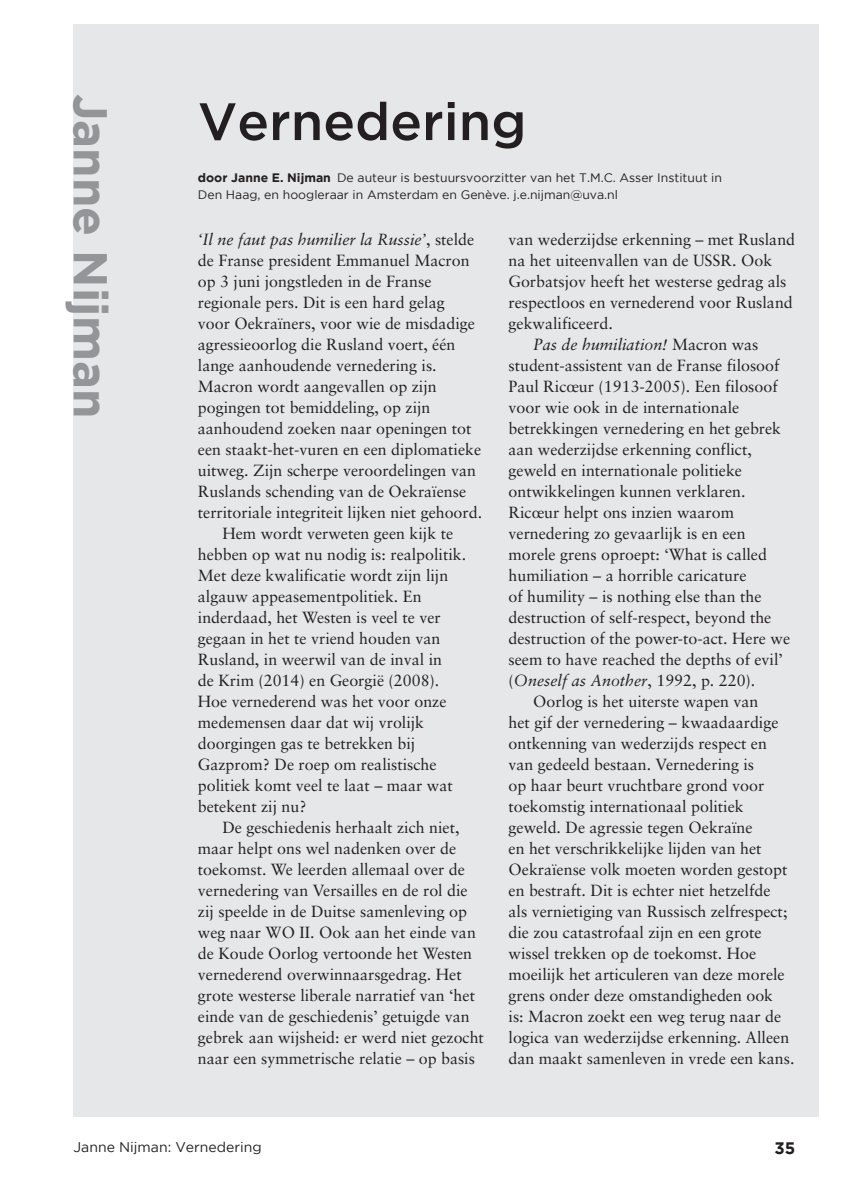
<style>
.page{position:relative;width:844px;height:1191px;background:#fff}
.page>*{position:absolute;margin:0;border:0;box-sizing:border-box;transform-origin:0 0}
.t1{font:500 52.5px "Gotham";color:#231f20}
.t2{font:700 47.25px "Gotham";color:#939598}
.t3{font:700 16.62px "Gotham";color:#231f20}
.t4{font:16.1px "Sabon LT";color:#231f20}
.t5{font:italic 16.1px "Sabon LT";color:#231f20}
.t6{font:14px "Gotham";color:#231f20}
.t7{font:12.25px/16.6px "Gotham";color:#231f20}
.s1{font-weight:700}
.s2{font-style:normal}
</style>
<div class="page">
<div style="left:73px;top:24px;width:746px;height:1092px;background:#e6e7e9"></div>
<h2 class="t2" style="left:118px;top:94px;width:326px;rotate:90deg">Janne Nijman</h2>
<h1 class="t1" style="left:198px;top:92px;width:330px">Vernedering</h1>
<p class="t7" style="left:198px;top:169px;width:525px"><span class="s1">door Janne E. Nijman</span> De auteur is bestuursvoorzitter van het T.M.C. Asser Instituut in<br>Den Haag, en hoogleraar in Amsterdam en Genève. j.e.nijman@uva.nl</p>
<p class="t5" style="left:198px;top:230px;width:278px">‘Il ne faut pas humilier la Russie’<span class="s2">, stelde</span></p>
<p class="t4" style="left:198px;top:251px;width:273px">de Franse president Emmanuel Macron</p>
<p class="t4" style="left:198px;top:272px;width:235px">op 3 juni jongstleden in de Franse</p>
<p class="t4" style="left:198px;top:293px;width:248px">regionale pers. Dit is een hard gelag</p>
<p class="t4" style="left:198px;top:314px;width:278px">voor Oekraïners, voor wie de misdadige</p>
<p class="t4" style="left:198px;top:335px;width:259px">agressieoorlog die Rusland voert, één</p>
<p class="t4" style="left:198px;top:356px;width:240px">lange aanhoudende vernedering is.</p>
<p class="t4" style="left:198px;top:377px;width:240px">Macron wordt aangevallen op zijn</p>
<p class="t4" style="left:198px;top:398px;width:234px">pogingen tot bemiddeling, op zijn</p>
<p class="t4" style="left:198px;top:419px;width:275px">aanhoudend zoeken naar openingen tot</p>
<p class="t4" style="left:198px;top:440px;width:285px">een staakt-het-vuren en een diplomatieke</p>
<p class="t4" style="left:198px;top:461px;width:279px">uitweg. Zijn scherpe veroordelingen van</p>
<p class="t4" style="left:198px;top:482px;width:270px">Ruslands schending van de Oekraïense</p>
<p class="t4" style="left:198px;top:503px;width:286px">territoriale integriteit lijken niet gehoord.</p>
<p class="t4" style="left:222px;top:524px;width:232px">Hem wordt verweten geen kijk te</p>
<p class="t4" style="left:198px;top:545px;width:270px">hebben op wat nu nodig is: realpolitik.</p>
<p class="t4" style="left:198px;top:566px;width:252px">Met deze kwalificatie wordt zijn lijn</p>
<p class="t4" style="left:198px;top:587px;width:225px">algauw appeasementpolitiek. En</p>
<p class="t4" style="left:198px;top:608px;width:244px">inderdaad, het Westen is veel te ver</p>
<p class="t4" style="left:198px;top:629px;width:244px">gegaan in het te vriend houden van</p>
<p class="t4" style="left:198px;top:650px;width:246px">Rusland, in weerwil van de inval in</p>
<p class="t4" style="left:198px;top:671px;width:243px">de Krim (2014) en Georgië (2008).</p>
<p class="t4" style="left:198px;top:692px;width:250px">Hoe vernederend was het voor onze</p>
<p class="t4" style="left:198px;top:713px;width:228px">medemensen daar dat wij vrolijk</p>
<p class="t4" style="left:198px;top:734px;width:219px">doorgingen gas te betrekken bij</p>
<p class="t4" style="left:198px;top:755px;width:240px">Gazprom? De roep om realistische</p>
<p class="t4" style="left:198px;top:776px;width:256px">politiek komt veel te laat – maar wat</p>
<p class="t4" style="left:198px;top:797px;width:110px">betekent zij nu?</p>
<p class="t4" style="left:222px;top:818px;width:238px">De geschiedenis herhaalt zich niet,</p>
<p class="t4" style="left:198px;top:839px;width:260px">maar helpt ons wel nadenken over de</p>
<p class="t4" style="left:198px;top:860px;width:268px">toekomst. We leerden allemaal over de</p>
<p class="t4" style="left:198px;top:881px;width:271px">vernedering van Versailles en de rol die</p>
<p class="t4" style="left:198px;top:902px;width:270px">zij speelde in de Duitse samenleving op</p>
<p class="t4" style="left:198px;top:923px;width:279px">weg naar WO II. Ook aan het einde van</p>
<p class="t4" style="left:198px;top:944px;width:275px">de Koude Oorlog vertoonde het Westen</p>
<p class="t4" style="left:198px;top:965px;width:265px">vernederend overwinnaarsgedrag. Het</p>
<p class="t4" style="left:198px;top:986px;width:278px">grote westerse liberale narratief van ‘het</p>
<p class="t4" style="left:198px;top:1007px;width:273px">einde van de geschiedenis’ getuigde van</p>
<p class="t4" style="left:198px;top:1028px;width:287px">gebrek aan wijsheid: er werd niet gezocht</p>
<p class="t4" style="left:198px;top:1049px;width:278px">naar een symmetrische relatie – op basis</p>
<p class="t4" style="left:508px;top:230px;width:288px">van wederzijdse erkenning – met Rusland</p>
<p class="t4" style="left:508px;top:251px;width:265px">na het uiteenvallen van de USSR. Ook</p>
<p class="t4" style="left:508px;top:272px;width:279px">Gorbatsjov heeft het westerse gedrag als</p>
<p class="t4" style="left:508px;top:293px;width:286px">respectloos en vernederend voor Rusland</p>
<p class="t4" style="left:508px;top:314px;width:106px">gekwalificeerd.</p>
<p class="t5" style="left:533px;top:335px;width:227px">Pas de humiliation! <span class="s2">Macron was</span></p>
<p class="t4" style="left:508px;top:356px;width:272px">student-assistent van de Franse filosoof</p>
<p class="t4" style="left:508px;top:377px;width:270px">Paul Ricœur (1913-2005). Een filosoof</p>
<p class="t4" style="left:508px;top:398px;width:232px">voor wie ook in de internationale</p>
<p class="t4" style="left:508px;top:419px;width:274px">betrekkingen vernedering en het gebrek</p>
<p class="t4" style="left:508px;top:440px;width:245px">aan wederzijdse erkenning conflict,</p>
<p class="t4" style="left:508px;top:461px;width:235px">geweld en internationale politieke</p>
<p class="t4" style="left:508px;top:482px;width:238px">ontwikkelingen kunnen verklaren.</p>
<p class="t4" style="left:508px;top:503px;width:227px">Ricœur helpt ons inzien waarom</p>
<p class="t4" style="left:508px;top:524px;width:238px">vernedering zo gevaarlijk is en een</p>
<p class="t4" style="left:508px;top:545px;width:260px">morele grens oproept: ‘What is called</p>
<p class="t4" style="left:508px;top:566px;width:239px">humiliation – a horrible caricature</p>
<p class="t4" style="left:508px;top:587px;width:254px">of humility – is nothing else than the</p>
<p class="t4" style="left:508px;top:608px;width:264px">destruction of self-respect, beyond the</p>
<p class="t4" style="left:508px;top:629px;width:283px">destruction of the power-to-act. Here we</p>
<p class="t4" style="left:508px;top:650px;width:276px">seem to have reached the depths of evil’</p>
<p class="t5" style="left:508px;top:671px;width:248px"><span class="s2">(</span>Oneself as Another<span class="s2">, 1992, p. 220).</span></p>
<p class="t4" style="left:533px;top:692px;width:227px">Oorlog is het uiterste wapen van</p>
<p class="t4" style="left:508px;top:712px;width:271px">het gif der vernedering – kwaadaardige</p>
<p class="t4" style="left:508px;top:733px;width:260px">ontkenning van wederzijds respect en</p>
<p class="t4" style="left:508px;top:754px;width:247px">van gedeeld bestaan. Vernedering is</p>
<p class="t4" style="left:508px;top:775px;width:257px">op haar beurt vruchtbare grond voor</p>
<p class="t4" style="left:508px;top:796px;width:237px">toekomstig internationaal politiek</p>
<p class="t4" style="left:508px;top:817px;width:245px">geweld. De agressie tegen Oekraïne</p>
<p class="t4" style="left:508px;top:838px;width:254px">en het verschrikkelijke lijden van het</p>
<p class="t4" style="left:508px;top:859px;width:280px">Oekraïense volk moeten worden gestopt</p>
<p class="t4" style="left:508px;top:880px;width:263px">en bestraft. Dit is echter niet hetzelfde</p>
<p class="t4" style="left:508px;top:901px;width:280px">als vernietiging van Russisch zelfrespect;</p>
<p class="t4" style="left:508px;top:922px;width:254px">die zou catastrofaal zijn en een grote</p>
<p class="t4" style="left:508px;top:943px;width:249px">wissel trekken op de toekomst. Hoe</p>
<p class="t4" style="left:508px;top:964px;width:277px">moeilijk het articuleren van deze morele</p>
<p class="t4" style="left:508px;top:985px;width:266px">grens onder deze omstandigheden ook</p>
<p class="t4" style="left:508px;top:1006px;width:274px">is: Macron zoekt een weg terug naar de</p>
<p class="t4" style="left:508px;top:1027px;width:282px">logica van wederzijdse erkenning. Alleen</p>
<p class="t4" style="left:508px;top:1048px;width:287px">dan maakt samenleven in vrede een kans.</p>
<p class="t6" style="left:73px;top:1138px;width:190px">Janne Nijman: Vernedering</p>
<p class="t3" style="left:774px;top:1138px;width:22px">35</p>
</div>
